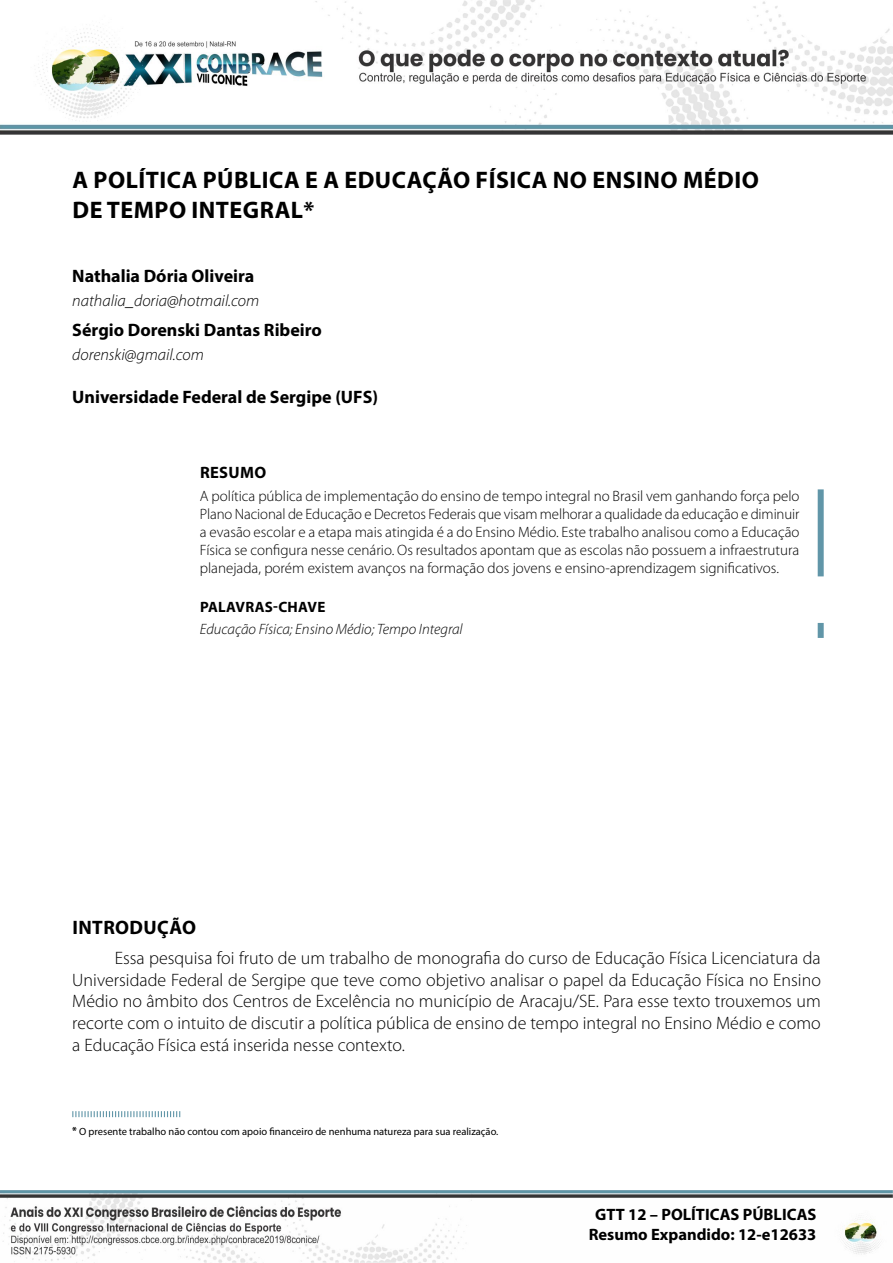
<style>
.page{position:relative;width:893px;height:1263px;background:#fff}
.page>*{position:absolute;margin:0;border:0;box-sizing:border-box;transform-origin:0 0}
.TITULO{font:700 24px/30px "Myriad Pro";letter-spacing:.02em;color:#000}
.SUBTITULOS{font:700 19.5px "Myriad Pro";letter-spacing:.02em;color:#000}
.MIOLO{font:300 18px/21.6px "Myriad Pro";color:#000;text-align:justify}
.AUTORES{font:700 18px "Myriad Pro";color:#000}
.AFILIAÇÃO{font:700 18px "Myriad Pro";color:#000}
.ABSTRACT_1{font:700 16.5px/19.8px "Myriad Pro";color:#000;text-align:center}
.E-MAIL{font:italic 300 16.5px "Myriad Pro";color:#000}
.ABSTRACT_2{font:300 15px/18px "Myriad Pro";color:#000;text-align:justify}
.KEYWORDS_2{font:italic 300 15px "Myriad Pro";color:#000}
.KEYWORDS_1{font:700 15px "Myriad Pro";letter-spacing:.02em;color:#000}
.LEG__RODAPE{font:10.5px "Myriad Pro";color:#000}
.s1{font-weight:700}
</style>
<div class="page">
<img style="left:0;top:0;width:893px;height:134px">
<img style="left:0;top:1190px;width:893px;height:73px">
<div style="left:818px;top:489px;width:6px;height:87px;background:#6196a8"></div>
<div style="left:818px;top:623px;width:6px;height:15px;background:#6196a8"></div>
<svg style="left:72px;top:1111px;width:108px;height:6px"></svg>
<p class="TITULO" style="left:73px;top:164px;width:688px">A POLÍTICA PÚBLICA E A EDUCAÇÃO FÍSICA NO ENSINO MÉDIO<br>DE TEMPO INTEGRAL*<sup>1</sup></p>
<p class="AUTORES" style="left:72px;top:264px;width:183px">Nathalia Dória Oliveira</p>
<p class="E-MAIL" style="left:72px;top:291px;width:188px">nathalia_doria@hotmail.com</p>
<p class="AUTORES" style="left:72px;top:319px;width:251px">Sérgio Dorenski Dantas Ribeiro</p>
<p class="E-MAIL" style="left:72px;top:345px;width:133px">dorenski@gmail.com</p>
<p class="AFILIAÇÃO" style="left:72px;top:385px;width:307px">Universidade Federal de Sergipe (UFS)</p>
<p class="ABSTRACT_1" style="left:200px;top:462px;width:68px">RESUMO</p>
<p class="ABSTRACT_2" style="left:200px;top:486px;width:601px">A política pública de implementação do ensino de tempo integral no Brasil vem ganhando força pelo Plano Nacional de Educação e Decretos Federais que visam melhorar a qualidade da educação e diminuir a evasão escolar e a etapa mais atingida é a do Ensino Médio. Este trabalho analisou como a Educação Física se configura nesse cenário. Os resultados apontam que as escolas não possuem a infraestrutura planejada, porém existem avanços na formação dos jovens e ensino-aprendizagem significativos.</p>
<p class="KEYWORDS_1" style="left:200px;top:597px;width:127px">PALAVRAS-CHAVE</p>
<p class="KEYWORDS_2" style="left:200px;top:620px;width:264px">Educação Física; Ensino Médio; Tempo Integral</p>
<p class="SUBTITULOS" style="left:72px;top:915px;width:125px">INTRODUÇÃO</p>
<p class="MIOLO" style="left:72px;top:947px;width:750px;text-indent:43px">Essa pesquisa foi fruto de um trabalho de monografia do curso de Educação Física Licenciatura da Universidade Federal de Sergipe que teve como objetivo analisar o papel da Educação Física no Ensino Médio no âmbito dos Centros de Excelência no município de Aracaju/SE. Para esse texto trouxemos um recorte com o intuito de discutir a política pública de ensino de tempo integral no Ensino Médio e como a Educação Física está inserida nesse contexto.</p>
<p class="LEG__RODAPE" style="left:72px;top:1125px;width:428px"><span class="s1">*</span> O presente trabalho não contou com apoio financeiro de nenhuma natureza para sua realização.</p>
<p class="ABSTRACT_1" style="left:589px;top:1204px;width:229px">GTT 12 – POLÍTICAS PÚBLICAS<br>Resumo Expandido: 12-e12633</p>
</div>
